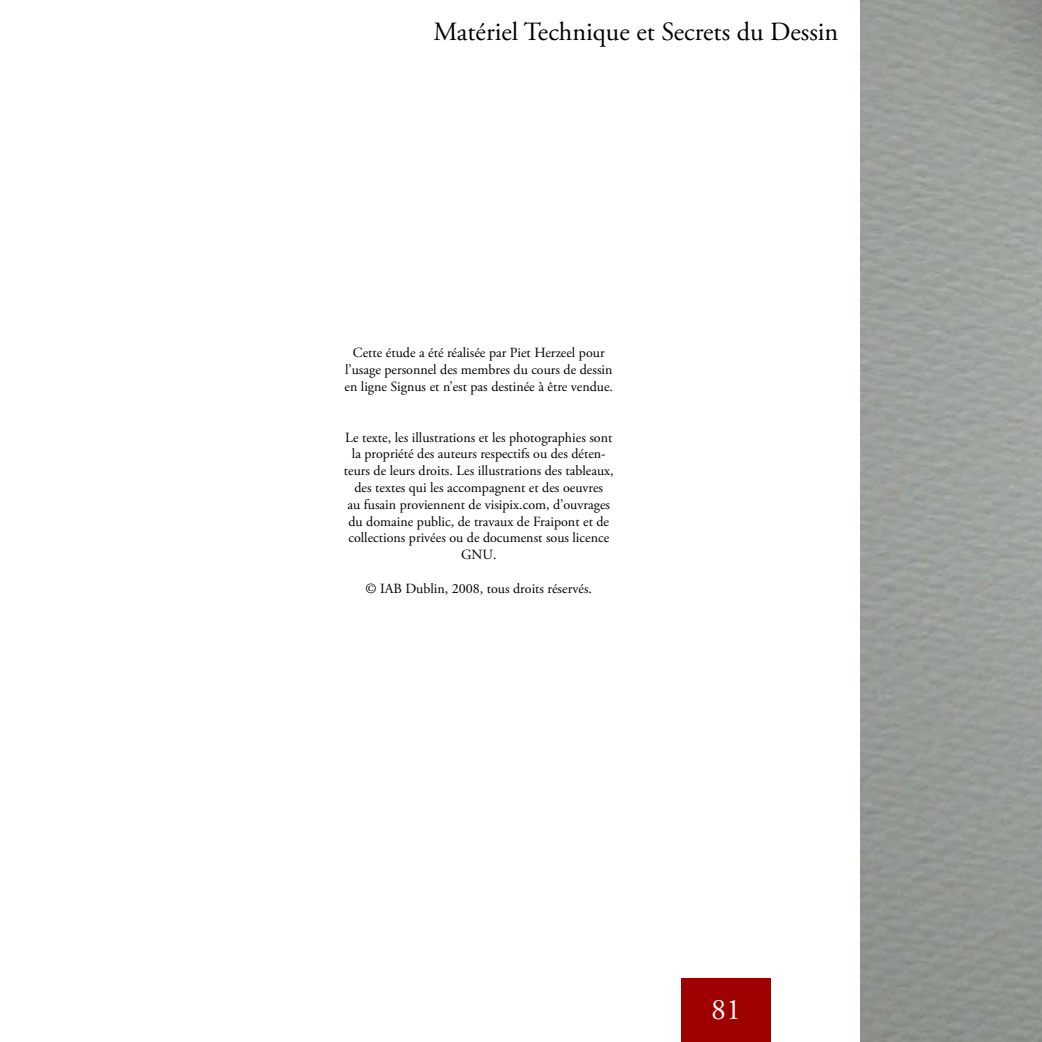
<style>
.page{position:relative;width:1042px;height:1042px;background:#fff}
.page>*{position:absolute;margin:0;border:0;box-sizing:border-box;transform-origin:0 0}
.t1{font:29.75px "Adobe Garamond Pro";color:#fff}
.t2{font:26.25px "Adobe Garamond Pro";color:#000}
.t3{font:14px/16.8px "Adobe Garamond Pro";color:#000;text-align:center}
</style>
<div class="page">
<div style="left:681px;top:979px;width:90px;height:63px;background:#9f0000"></div>
<h2 class="t2" style="left:433px;top:15px;width:406px">Matériel Technique et Secrets du Dessin</h2>
<p class="t3" style="left:344px;top:345px;width:270px">Cette étude a été réalisée par Piet Herzeel pour l’usage personnel des membres du cours de dessin en ligne Signus et n’est pas destinée à être vendue.</p>
<p class="t3" style="left:344px;top:429px;width:271px">Le texte, les illustrations et les photographies sont la propriété des auteurs respectifs ou des déten&shy;teurs de leurs droits. Les illustrations des tableaux, des textes qui les accompagnent et des oeuvres<br>au fusain proviennent de visipix.com, d’ouvrages du domaine public, de travaux de Fraipont et de collections privées ou de documenst sous licence GNU.</p>
<p class="t3" style="left:365px;top:580px;width:228px">© IAB Dublin, 2008, tous droits réservés.</p>
<h1 class="t1" style="left:711px;top:991px;width:31px">81</h1>
</div>
